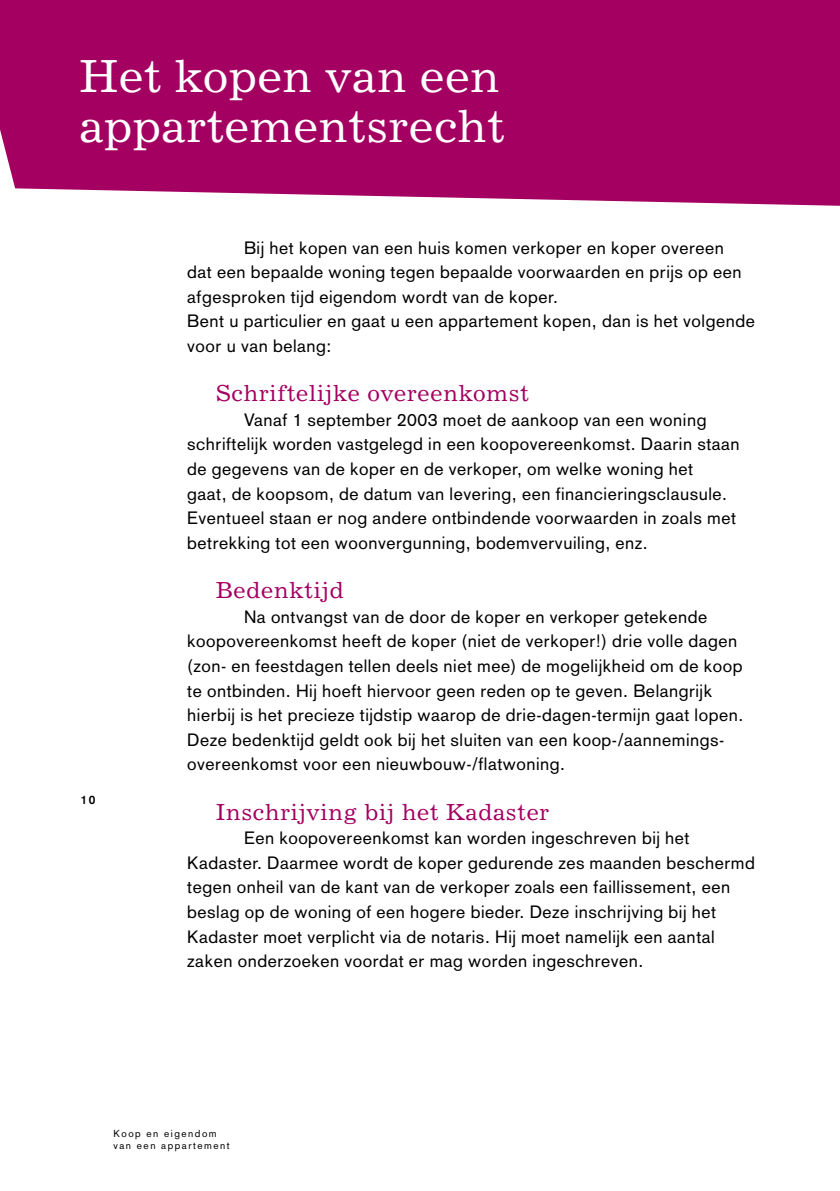
<style>
.page{position:relative;width:840px;height:1191px;background:#fff}
.page>*{position:absolute;margin:0;border:0;box-sizing:border-box;transform-origin:0 0}
.t1{font:44px/50px "News 702 BT";letter-spacing:.02em;color:#fff}
.t2{font:22px "News 702 BT";letter-spacing:.035em;color:#a40061}
.t3{font:17.6px/24.6px "Akzidenz Grotesk";letter-spacing:.03em;color:#000}
.t4{font:700 12px "Akzidenz Grotesk";color:#000}
.t5{font:10px/12px "Akzidenz Grotesk";letter-spacing:.15em;color:#000}
</style>
<div class="page">
<div style="left:0;top:0;width:839px;height:206px;background:#a40061"></div>
<p class="t1" style="left:79px;top:51px;width:426px">Het kopen van een appartementsrecht</p>
<p class="t4" style="left:80px;top:793px;width:17px">10</p>
<p class="t3" style="left:187px;top:235px;width:568px;text-indent:57px">Bij het kopen van een huis komen verkoper en koper overeen<br>dat een bepaalde woning tegen bepaalde voorwaarden en prijs op een afgesproken tijd eigendom wordt van de koper.<br>Bent u particulier en gaat u een appartement kopen, dan is het volgende voor u van belang:</p>
<p class="t2" style="left:215px;top:380px;width:314px">Schriftelijke overeenkomst</p>
<p class="t3" style="left:187px;top:407px;width:553px;text-indent:57px">Vanaf 1 september 2003 moet de aankoop van een woning schriftelijk worden vastgelegd in een koopovereenkomst. Daarin staan de gegevens van de koper en de verkoper, om welke woning het<br>gaat, de koopsom, de datum van levering, een financieringsclausule.<br>Eventueel staan er nog andere ontbindende voorwaarden in zoals met betrekking tot een woonvergunning, bodemvervuiling, enz.</p>
<p class="t2" style="left:215px;top:576px;width:130px">Bedenktijd</p>
<p class="t3" style="left:187px;top:604px;width:557px;text-indent:57px">Na ontvangst van de door de koper en verkoper getekende koopovereenkomst heeft de koper (niet de verkoper!) drie volle dagen (zon- en feestdagen tellen deels niet mee) de mogelijkheid om de koop te ontbinden. Hij hoeft hiervoor geen reden op te geven. Belangrijk hierbij is het precieze tijdstip waarop de drie-dagen-termijn gaat lopen.<br>Deze bedenktijd geldt ook bij het sluiten van een koop-/aannemings&shy;overeenkomst voor een nieuwbouw-/flatwoning.</p>
<p class="t2" style="left:215px;top:798px;width:335px">Inschrijving bij het Kadaster</p>
<p class="t3" style="left:187px;top:825px;width:568px;text-indent:57px">Een koopovereenkomst kan worden ingeschreven bij het Kadaster. Daarmee wordt de koper gedurende zes maanden beschermd tegen onheil van de kant van de verkoper zoals een faillissement, een beslag op de woning of een hogere bieder. Deze inschrijving bij het Kadaster moet verplicht via de notaris. Hij moet namelijk een aantal zaken onderzoeken voordat er mag worden ingeschreven.</p>
<p class="t5" style="left:113px;top:1127px;width:118px">Koop en eigendom van een appartement</p>
</div>
